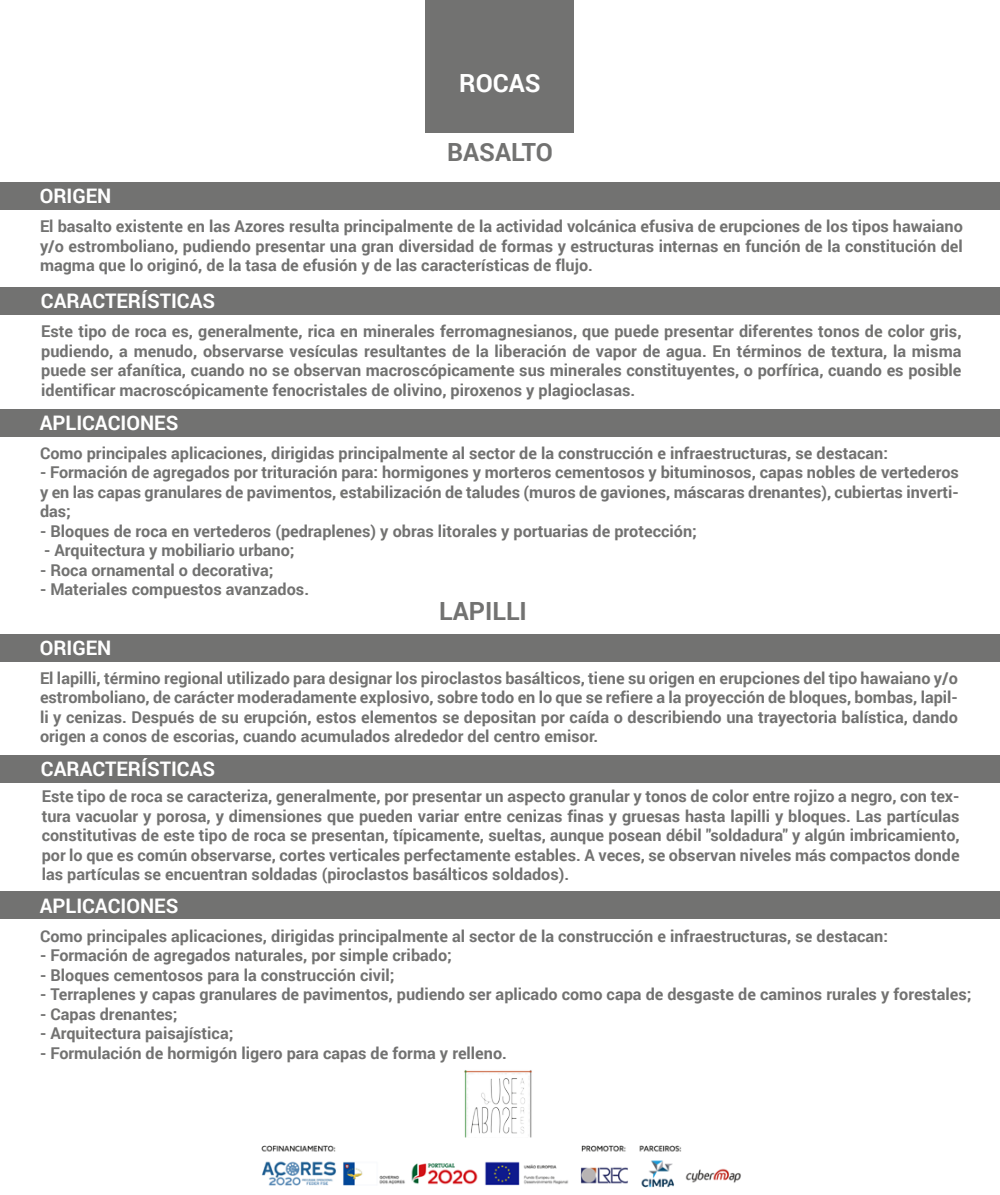
<style>
.page{position:relative;width:1000px;height:1195px;background:#fff}
.page>*{position:absolute;margin:0;border:0;box-sizing:border-box;transform-origin:0 0}
.t1{font:700 25px "Roboto";color:#727271}
.t2{font:700 25px "Roboto";color:#fff}
.t3{font:700 20px "Roboto";color:#fff}
.t4{font:700 16.25px/19.5px "Roboto";color:#727271;text-align:justify}
</style>
<div class="page">
<div style="left:425px;top:0;width:149px;height:132px;background:#727271"></div>
<div style="left:0;top:182px;width:1000px;height:28px;background:#727271"></div>
<div style="left:0;top:287px;width:1000px;height:28px;background:#727271"></div>
<div style="left:0;top:409px;width:1000px;height:27px;background:#727271"></div>
<div style="left:0;top:634px;width:1000px;height:27px;background:#727271"></div>
<div style="left:0;top:755px;width:1000px;height:27px;background:#727271"></div>
<div style="left:0;top:891px;width:1000px;height:28px;background:#727271"></div>
<img style="left:464px;top:1070px;width:68px;height:65px">
<img style="left:261px;top:1135px;width:480px;height:53px">
<h1 class="t2" style="left:459px;top:65px;width:83px">ROCAS</h1>
<p class="t3" style="left:40px;top:182px;width:73px">ORIGEN</p>
<h1 class="t1" style="left:447px;top:134px;width:107px">BASALTO</h1>
<p class="t4" style="left:40px;top:216px;width:924px">El basalto existente en las Azores resulta principalmente de la actividad volcánica efusiva de erupciones de los tipos hawaiano y/o estromboliano, pudiendo presentar una gran diversidad de formas y estructuras internas en función de la constitución del magma que lo originó, de la tasa de efusión y de las características de flujo.</p>
<p class="t3" style="left:41px;top:287px;width:176px">CARACTERÍSTICAS</p>
<p class="t4" style="left:41px;top:321px;width:922px">Este tipo de roca es, generalmente, rica en minerales ferromagnesianos, que puede presentar diferentes tonos de color gris, pudiendo, a menudo, observarse vesículas resultantes de la liberación de vapor de agua. En términos de textura, la misma puede ser afanítica, cuando no se observan macroscópicamente sus minerales constituyentes, o porfírica, cuando es posible identificar macroscópicamente fenocristales de olivino, piroxenos y plagioclasas.</p>
<p class="t3" style="left:40px;top:408px;width:140px">APLICACIONES</p>
<p class="t4" style="left:40px;top:442px;width:850px">Como principales aplicaciones, dirigidas principalmente al sector de la construcción e infraestructuras, se destacan:</p>
<p class="t4" style="left:40px;top:462px;width:920px">- Formación de agregados por trituración para: hormigones y morteros cementosos y bituminosos, capas nobles de vertederos y en las capas granulares de pavimentos, estabilización de taludes (muros de gaviones, máscaras drenantes), cubiertas inverti&shy;das;</p>
<p class="t4" style="left:40px;top:520px;width:658px">- Bloques de roca en vertederos (pedraplenes) y obras litorales y portuarias de protección;</p>
<p class="t4" style="left:44px;top:540px;width:252px">- Arquitectura y mobiliario urbano;</p>
<p class="t4" style="left:40px;top:559px;width:235px">- Roca ornamental o decorativa;</p>
<p class="t4" style="left:40px;top:579px;width:271px">- Materiales compuestos avanzados.</p>
<p class="t3" style="left:40px;top:633px;width:73px">ORIGEN</p>
<h1 class="t1" style="left:439px;top:593px;width:89px">LAPILLI</h1>
<p class="t4" style="left:40px;top:667px;width:920px">El lapilli, término regional utilizado para designar los piroclastos basálticos, tiene su origen en erupciones del tipo hawaiano y/o estromboliano, de carácter moderadamente explosivo, sobre todo en lo que se refiere a la proyección de bloques, bombas, lapil&shy;li y cenizas. Después de su erupción, estos elementos se depositan por caída o describiendo una trayectoria balística, dando origen a conos de escorias, cuando acumulados alrededor del centro emisor.</p>
<p class="t3" style="left:41px;top:755px;width:176px">CARACTERÍSTICAS</p>
<p class="t4" style="left:42px;top:786px;width:920px">Este tipo de roca se caracteriza, generalmente, por presentar un aspecto granular y tonos de color entre rojizo a negro, con tex&shy;tura vacuolar y porosa, y dimensiones que pueden variar entre cenizas finas y gruesas hasta lapilli y bloques. Las partículas constitutivas de este tipo de roca se presentan, típicamente, sueltas, aunque posean débil "soldadura" y algún imbricamiento, por lo que es común observarse, cortes verticales perfectamente estables. A veces, se observan niveles más compactos donde las partículas se encuentran soldadas (piroclastos basálticos soldados).</p>
<p class="t3" style="left:40px;top:891px;width:140px">APLICACIONES</p>
<p class="t4" style="left:40px;top:925px;width:850px">Como principales aplicaciones, dirigidas principalmente al sector de la construcción e infraestructuras, se destacan:</p>
<p class="t4" style="left:40px;top:944px;width:413px">- Formación de agregados naturales, por simple cribado;</p>
<p class="t4" style="left:40px;top:964px;width:356px">- Bloques cementosos para la construcción civil;</p>
<p class="t4" style="left:40px;top:983px;width:933px">- Terraplenes y capas granulares de pavimentos, pudiendo ser aplicado como capa de desgaste de caminos rurales y forestales;</p>
<p class="t4" style="left:40px;top:1003px;width:139px">- Capas drenantes;</p>
<p class="t4" style="left:40px;top:1022px;width:195px">- Arquitectura paisajística;</p>
<p class="t4" style="left:40px;top:1042px;width:468px">- Formulación de hormigón ligero para capas de forma y relleno.</p>
</div>
